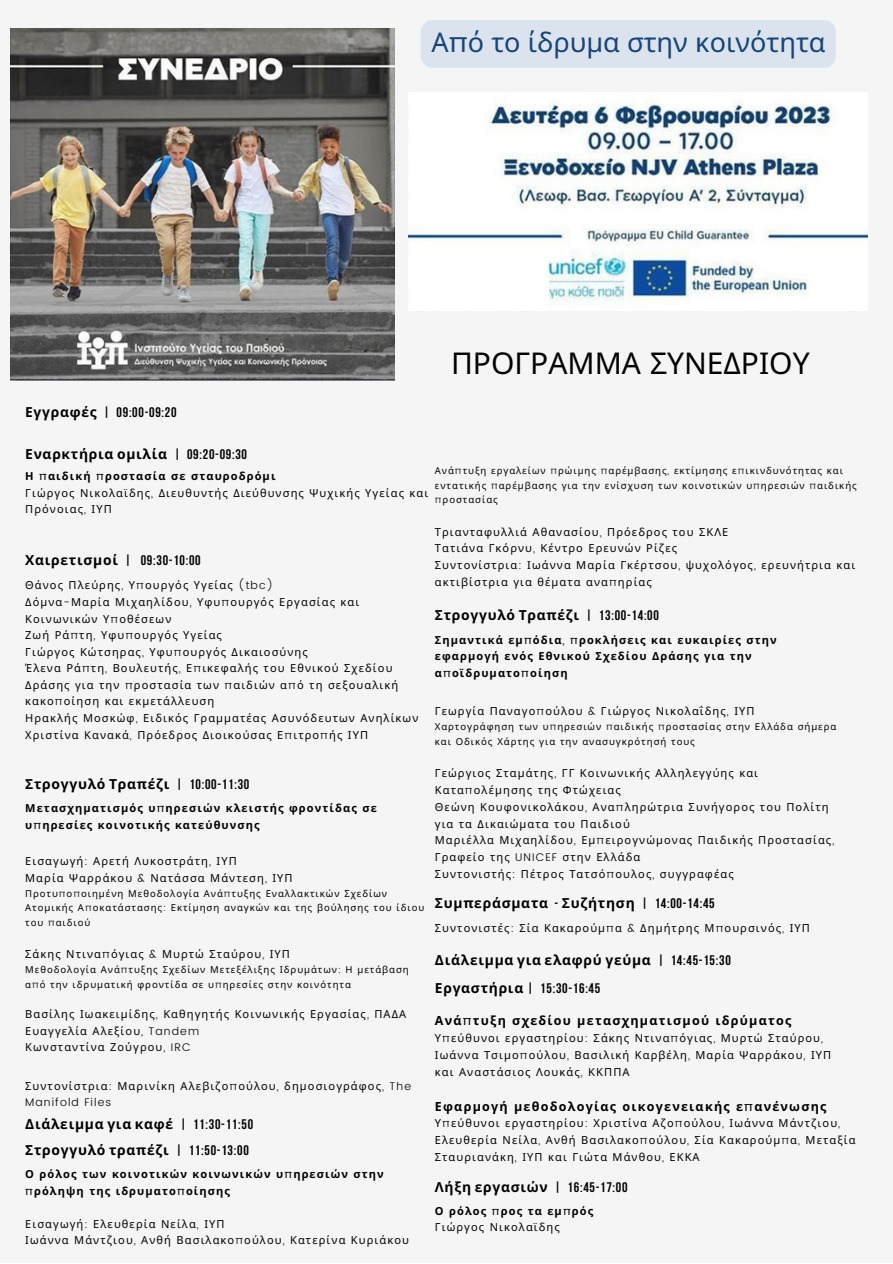
<style>
.page{position:relative;width:893px;height:1264px;background:#fff}
.page>*{position:absolute;margin:0;border:0;box-sizing:border-box;transform-origin:0 0}
.t1{font:30px "Noto Sans";color:#000}
.t2{font:27px "Noto Sans";color:#184478}
.t3{font:700 13.8px "Noto Sans";letter-spacing:.05em;color:#000}
.t4{font:700 13.8px "Bebas Neue";letter-spacing:.055em;color:#000}
.t5{font:700 12.6px "Noto Sans";letter-spacing:.1em;color:#000}
.t6{font:11.1px/16.6px "Noto Sans";letter-spacing:.1em;color:#000}
.t7{font:700 11.1px/16.6px "Noto Sans";letter-spacing:.1em;color:#000}
.t8{font:300 11.1px "Poppins";letter-spacing:.1em;color:#000}
.t9{font:9.6px/14.4px "Noto Sans";letter-spacing:.1em;color:#000}
.s1{font-family:"Poppins"}
.s2{font-family:"Noto Sans"}
.s3{font-family:"Bebas Neue"}
.s4{font-weight:700}
.s5{font-family:"Poppins";font-weight:300}
.s6{font-family:"Poppins";font-weight:400}
</style>
<div class="page">
<div style="left:0;top:0;width:892px;height:1262px;background:#f5f5f5"></div>
<img style="left:10px;top:28px;width:385px;height:353px">
<img style="left:408px;top:104px;width:458px;height:196px">
<div style="left:421px;top:20px;width:414px;height:48px;background:#dbe4ee"></div>
<h2 class="t2" style="left:431px;top:23px;width:395px">Α<span class="s1">π</span>ό το ίδρυμα στην κοινότητα</h2>
<p class="t4" style="left:25px;top:407px;width:153px"><span class="s2">Εγγραφές</span> | 09:00-09:20</p>
<h1 class="t1" style="left:451px;top:341px;width:360px">ΠΡΟΓΡΑΜΜΑ ΣΥΝΕΔΡΙΟΥ</h1>
<p class="t3" style="left:25px;top:444px;width:223px">Εναρκτήρια ομιλία <span class="s3">| 09:20-09:30</span></p>
<p class="t6" style="left:25px;top:467px;width:404px"><span class="s4">Η</span> <span class="s1">π</span><span class="s4">αιδική</span> <span class="s1">π</span><span class="s4">ροστασία σε σταυροδρόμι<br></span>Γιώργος Νικολαϊδης<span class="s5">,</span> Διευθυντής Διεύθυνσης Ψυχικής Υγείας και<br>Πρόνοιας<span class="s5">,</span> ΙΥΠ</p>
<p class="t4" style="left:25px;top:554px;width:177px"><span class="s2">Χαιρετισμοί</span> | 09:30-10:00</p>
<p class="t6" style="left:25px;top:576px;width:394px">Θάνος Πλεύρης<span class="s5">,</span> Υ<span class="s5">π</span>ουργός Υγείας <span class="s5">(tbc)<br></span>Δόμνα<span class="s5">-</span>Μαρία Μιχαηλίδου<span class="s5">,</span> Υφυ<span class="s5">π</span>ουργός Εργασίας και Κοινωνικών Υ<span class="s5">π</span>οθέσεων<br>Ζωή Ρά<span class="s5">π</span>τη<span class="s5">,</span> Υφυ<span class="s5">π</span>ουργός Υγείας<br>Γιώργος Κώτσηρας<span class="s5">,</span> Υφυ<span class="s5">π</span>ουργός Δικαιοσύνης<br>Έλενα Ρά<span class="s5">π</span>τη<span class="s5">,</span> Βουλευτής<span class="s5">,</span> Ε<span class="s5">π</span>ικεφαλής του Εθνικού Σχεδίου Δράσης για την <span class="s5">π</span>ροστασία των <span class="s5">π</span>αιδιών α<span class="s5">π</span>ό τη σεξουαλική κακο<span class="s5">π</span>οίηση και εκμετάλλευση<br>Ηρακλής Μοσκώφ<span class="s5">,</span> Ειδικός Γραμματέας Ασυνόδευτων Ανηλίκων Χριστίνα Κανακά<span class="s5">,</span> Πρόεδρος Διοικούσας Ε<span class="s5">π</span>ιτρο<span class="s5">π</span>ής ΙΥΠ</p>
<p class="t3" style="left:25px;top:774px;width:226px">Στρογγυλό Τραπέζι <span class="s3">| 10:00-11:30</span></p>
<p class="t7" style="left:25px;top:799px;width:353px">Μετασχηματισμός υ<span class="s6">π</span>ηρεσιών κλειστής φροντίδας σε υ<span class="s6">π</span>ηρεσίες κοινοτικής κατεύθυνσης</p>
<p class="t6" style="left:25px;top:852px;width:269px">Εισαγωγή<span class="s5">:</span> Αρετή Λυκοστράτη<span class="s5">,</span> ΙΥΠ<br>Μαρία Ψαρράκου <span class="s5">&amp;</span> Νατάσσα Μάντεση<span class="s5">,</span> ΙΥΠ</p>
<p class="t9" style="left:25px;top:886px;width:400px">Προτυ<span class="s5">π</span>ο<span class="s5">π</span>οιημένη Μεθοδολογία Ανά<span class="s5">π</span>τυξης Εναλλακτικών Σχεδίων<br>Ατομικής Α<span class="s5">π</span>οκατάστασης<span class="s5">:</span> Εκτίμηση αναγκών και της βούλησης του ίδιου του <span class="s5">π</span>αιδιού</p>
<p class="t6" style="left:25px;top:945px;width:266px">Σάκης Ντινα<span class="s5">π</span>όγιας <span class="s5">&amp;</span> Μυρτώ Σταύρου<span class="s5">,</span> ΙΥΠ</p>
<p class="t9" style="left:25px;top:962px;width:385px">Μεθοδολογία Ανά<span class="s5">π</span>τυξης Σχεδίων Μετεξέλιξης Ιδρυμάτων<span class="s5">:</span> Η μετάβαση α<span class="s5">π</span>ό την ιδρυματική φροντίδα σε υ<span class="s5">π</span>ηρεσίες στην κοινότητα</p>
<p class="t6" style="left:25px;top:1005px;width:382px">Βασίλης Ιωακειμίδης<span class="s5">,</span> Καθηγητής Κοινωνικής Εργασίας<span class="s5">,</span> ΠΑΔΑ<br>Ευαγγελία Αλεξίου<span class="s5">, Tandem<br></span>Κωνσταντίνα Ζούγρου<span class="s5">, IRC</span></p>
<p class="t6" style="left:25px;top:1077px;width:387px">Συντονίστρια<span class="s5">:</span> Μαρινίκη Αλεβιζο<span class="s5">π</span>ούλου<span class="s5">,</span> δημοσιογράφος<span class="s5">, The</span></p>
<p class="t8" style="left:25px;top:1096px;width:87px">Manifold Files</p>
<p class="t9" style="left:435px;top:463px;width:423px">Ανά<span class="s5">π</span>τυξη εργαλείων <span class="s5">π</span>ρώιμης <span class="s5">π</span>αρέμβασης<span class="s5">,</span> εκτίμησης ε<span class="s5">π</span>ικινδυνότητας και εντατικής <span class="s5">π</span>αρέμβασης για την ενίσχυση των κοινοτικών υ<span class="s5">π</span>ηρεσιών <span class="s5">π</span>αιδικής <span class="s5">π</span>ροστασίας</p>
<p class="t6" style="left:435px;top:523px;width:422px">Τριανταφυλλιά Αθανασίου<span class="s5">,</span> Πρόεδρος του ΣΚΛΕ<br>Τατιάνα Γκόρνυ<span class="s5">,</span> Κέντρο Ερευνών Ρίζες<br>Συντονίστρια<span class="s5">:</span> Ιωάννα Μαρία Γκέρτσου<span class="s5">,</span> ψυχολόγος<span class="s5">,</span> ερευνήτρια και ακτιβίστρια για θέματα ανα<span class="s5">π</span>ηρίας</p>
<p class="t3" style="left:435px;top:605px;width:226px">Στρογγυλό Τραπέζι <span class="s3">| 13:00-14:00</span></p>
<p class="t7" style="left:435px;top:631px;width:343px">Σημαντικά εμ<span class="s6">π</span>όδια<span class="s6">, π</span>ροκλήσεις και ευκαιρίες στην εφαρμογή ενός Εθνικού Σχεδίου Δράσης για την α<span class="s6">π</span>οϊδρυματο<span class="s6">π</span>οίηση</p>
<p class="t6" style="left:435px;top:702px;width:321px">Γεωργία Παναγο<span class="s5">π</span>ούλου <span class="s5">&amp;</span> Γιώργος Νικολαΐδης<span class="s5">,</span> ΙΥΠ</p>
<p class="t9" style="left:435px;top:719px;width:403px">Χαρτογράφηση των υ<span class="s5">π</span>ηρεσιών <span class="s5">π</span>αιδικής <span class="s5">π</span>ροστασίας στην Ελλάδα σήμερα και Οδικός Χάρτης για την ανασυγκρότησή τους</p>
<p class="t6" style="left:435px;top:764px;width:401px">Γεώργιος Σταμάτης<span class="s5">,</span> ΓΓ Κοινωνικής Αλληλεγγύης και Κατα<span class="s5">π</span>ολέμησης της Φτώχειας<br>Θεώνη Κουφονικολάκου<span class="s5">,</span> Ανα<span class="s5">π</span>ληρώτρια Συνήγορος του Πολίτη για τα Δικαιώματα του Παιδιού<br>Μαριέλλα Μιχαηλίδου<span class="s5">,</span> Εμ<span class="s5">π</span>ειρογνώμονας Παιδικής Προστασίας<span class="s5">, </span>Γραφείο της <span class="s5">UNICEF</span> στην Ελλάδα<br>Συντονιστής<span class="s5">:</span> Πέτρος Τατσό<span class="s5">π</span>ουλος<span class="s5">,</span> συγγραφέας</p>
<p class="t3" style="left:435px;top:893px;width:281px">Συμπεράσματα <span class="s3">-</span> Συζήτηση <span class="s3">| 14:00-14:45</span></p>
<p class="t6" style="left:435px;top:919px;width:376px">Συντονιστές<span class="s5">:</span> Σία Κακαρούμ<span class="s5">π</span>α <span class="s5">&amp;</span> Δημήτρης Μ<span class="s5">π</span>ουρσινός<span class="s5">,</span> ΙΥΠ</p>
<p class="t3" style="left:435px;top:950px;width:297px">Διάλειμμα για ελαφρύ γεύμα <span class="s3">| 14:45-15:30</span></p>
<p class="t4" style="left:435px;top:982px;width:167px"><span class="s2">Εργαστήρια</span> | 15:30-16:45</p>
<p class="t5" style="left:435px;top:1011px;width:358px">Ανά<span class="s6">π</span>τυξη σχεδίου μετασχηματισμού ιδρύματος</p>
<p class="t6" style="left:435px;top:1029px;width:398px">Υ<span class="s5">π</span>εύθυνοι εργαστηρίου<span class="s5">:</span> Σάκης Ντινα<span class="s5">π</span>όγιας<span class="s5">,</span> Μυρτώ Σταύρου<span class="s5">,<br></span>Ιωάννα Τσιμο<span class="s5">π</span>ούλου<span class="s5">,</span> Βασιλική Καρβέλη<span class="s5">,</span> Μαρία Ψαρράκου<span class="s5">,</span> ΙΥΠ και Αναστάσιος Λουκάς<span class="s5">,</span> ΚΚΠΠΑ</p>
<p class="t5" style="left:435px;top:1097px;width:393px">Εφαρμογή μεθοδολογίας οικογενειακής ε<span class="s6">π</span>ανένωσης</p>
<p class="t6" style="left:435px;top:1114px;width:422px">Υ<span class="s5">π</span>εύθυνοι εργαστηρίου<span class="s5">:</span> Χριστίνα Αζο<span class="s5">π</span>ούλου<span class="s5">,</span> Ιωάννα Μάντζιου<span class="s5">,<br></span>Ελευθερία Νείλα<span class="s5">,</span> Ανθή Βασιλακο<span class="s5">π</span>ούλου<span class="s5">,</span> Σία Κακαρούμ<span class="s5">π</span>α<span class="s5">,</span> Μεταξία<br>Σταυριανάκη<span class="s5">,</span> ΙΥΠ και Γιώτα Μάνθου<span class="s5">,</span> ΕΚΚΑ</p>
<p class="t3" style="left:25px;top:1114px;width:229px">Διάλειμμα για καφέ <span class="s3">| 11:30-11:50</span></p>
<p class="t3" style="left:25px;top:1139px;width:225px">Στρογγυλό τραπέζι <span class="s3">| 11:50-13:00</span></p>
<p class="t7" style="left:25px;top:1165px;width:360px">Ο ρόλος των κοινοτικών κοινωνικών υ<span class="s6">π</span>ηρεσιών στην <span class="s6">π</span>ρόληψη της ιδρυματο<span class="s6">π</span>οίησης</p>
<p class="t6" style="left:25px;top:1214px;width:385px">Εισαγωγή<span class="s5">:</span> Ελευθερία Νείλα<span class="s5">,</span> ΙΥΠ<br>Ιωάννα Μάντζιου<span class="s5">,</span> Ανθή Βασιλακο<span class="s5">π</span>ούλου<span class="s5">,</span> Κατερίνα Κυριάκου</p>
<p class="t3" style="left:435px;top:1176px;width:194px">Λήξη εργασιών <span class="s3">| 16:45-17:00</span></p>
<p class="t6" style="left:435px;top:1202px;width:160px"><span class="s4">Ο ρόλος</span> <span class="s1">π</span><span class="s4">ρος τα εμ</span><span class="s1">π</span><span class="s4">ρός<br></span>Γιώργος Νικολαϊδης</p>
</div>
